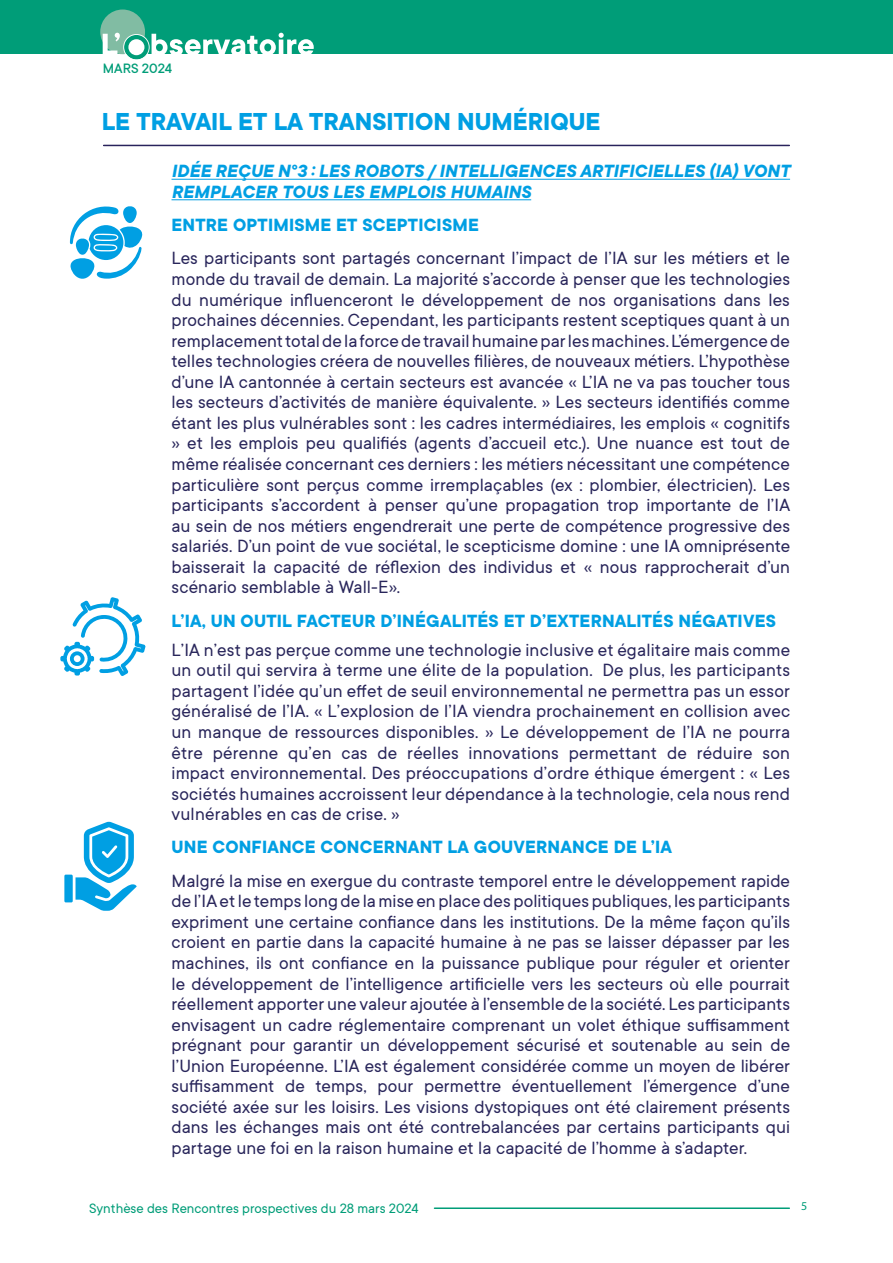
<style>
.page{position:relative;width:893px;height:1263px;background:#fff}
.page>*{position:absolute;margin:0;border:0;box-sizing:border-box;transform-origin:0 0}
.t1{font:700 27px "TT Commons";color:#009fe3}
.t2{font:19.5px/20.5px "TT Commons";letter-spacing:.005em;color:#29265b;text-align:justify}
.t3{font:700 19.5px "TT Commons";letter-spacing:.01em;color:#009fe3}
.t4{font:italic 700 19.5px/20.5px "TT Commons";letter-spacing:.01em;color:#009fe3}
.t5{font:15px "TT Commons";color:#009d78}
.t6{font:500 15px "TT Commons";color:#009d78}
.t7{font:12px "Myriad Pro";color:#009d78}
</style>
<div class="page">
<div style="left:0;top:0;width:893px;height:54px;background:#009d78"></div>
<svg style="left:100px;top:10px;width:214px;height:50px"></svg>
<hr style="left:434px;top:1207px;width:355px;height:2px;background:#009d78">
<hr style="left:104px;top:145px;width:685px;height:1px;background:#29235c">
<hr style="left:171px;top:179px;width:619px;height:1px;background:#009fe3">
<hr style="left:171px;top:199px;width:360px;height:1px;background:#009fe3">
<svg style="left:70px;top:206px;width:73px;height:73px"></svg>
<svg style="left:60px;top:597px;width:86px;height:79px"></svg>
<div style="left:64px;top:875px;width:9px;height:27px;background:#009fe3"></div>
<svg style="left:76px;top:822px;width:61px;height:89px"></svg>
<p class="t6" style="left:103px;top:59px;width:71px">MARS 2024</p>
<h1 class="t1" style="left:102px;top:104px;width:500px">LE TRAVAIL ET LA TRANSITION NUMÉRIQUE</h1>
<p class="t4" style="left:171px;top:160px;width:620px">IDÉE REÇUE N°3 : LES ROBOTS / INTELLIGENCES ARTIFICIELLES (IA) VONT<br>REMPLACER TOUS LES EMPLOIS HUMAINS</p>
<p class="t3" style="left:171px;top:212px;width:309px">ENTRE OPTIMISME ET SCEPTICISME</p>
<p class="t2" style="left:171px;top:248px;width:620px">Les participants sont partagés concernant l’impact de l’IA sur les métiers et le monde du travail de demain. La majorité s’accorde à penser que les technologies du numérique influenceront le développement de nos organisations dans les prochaines décennies. Cependant, les participants restent sceptiques quant à un remplacement total de la force de travail humaine par les machines. L’émergence de telles technologies créera de nouvelles filières, de nouveaux métiers. L’hypothèse d’une IA cantonnée à certain secteurs est avancée « L’IA ne va pas toucher tous les secteurs d’activités de manière équivalente. » Les secteurs identifiés comme étant les plus vulnérables sont : les cadres intermédiaires, les emplois « cognitifs » et les emplois peu qualifiés (agents d’accueil etc.). Une nuance est tout de même réalisée concernant ces derniers : les métiers nécessitant une compétence particulière sont perçus comme irremplaçables (ex : plombier, électricien). Les participants s’accordent à penser qu’une propagation trop importante de l’IA au sein de nos métiers engendrerait une perte de compétence progressive des salariés. D’un point de vue sociétal, le scepticisme domine : une IA omniprésente baisserait la capacité de réflexion des individus et « nous rapprocherait d’un scénario semblable à Wall-E».</p>
<p class="t3" style="left:171px;top:608px;width:606px">L’IA, UN OUTIL FACTEUR D’INÉGALITÉS ET D’EXTERNALITÉS NÉGATIVES</p>
<p class="t2" style="left:171px;top:639px;width:620px">L’IA n’est pas perçue comme une technologie inclusive et égalitaire mais comme un outil qui servira à terme une élite de la population. De plus, les participants partagent l’idée qu’un effet de seuil environnemental ne permettra pas un essor généralisé de l’IA. « L’explosion de l’IA viendra prochainement en collision avec un manque de ressources disponibles. » Le développement de l’IA ne pourra être pérenne qu’en cas de réelles innovations permettant de réduire son impact environnemental. Des préoccupations d’ordre éthique émergent : « Les sociétés humaines accroissent leur dépendance à la technologie, cela nous rend vulnérables en cas de crise. »</p>
<p class="t3" style="left:171px;top:834px;width:502px">UNE CONFIANCE CONCERNANT LA GOUVERNANCE DE L’IA</p>
<p class="t2" style="left:171px;top:870px;width:620px">Malgré la mise en exergue du contraste temporel entre le développement rapide de l’IA et le temps long de la mise en place des politiques publiques, les participants expriment une certaine confiance dans les institutions. De la même façon qu’ils croient en partie dans la capacité humaine à ne pas se laisser dépasser par les machines, ils ont confiance en la puissance publique pour réguler et orienter le développement de l’intelligence artificielle vers les secteurs où elle pourrait réellement apporter une valeur ajoutée à l’ensemble de la société. Les participants envisagent un cadre réglementaire comprenant un volet éthique suffisamment prégnant pour garantir un développement sécurisé et soutenable au sein de l’Union Européenne. L’IA est également considérée comme un moyen de libérer suffisamment de temps, pour permettre éventuellement l’émergence d’une société axée sur les loisirs. Les visions dystopiques ont été clairement présents dans les échanges mais ont été contrebalancées par certains participants qui partage une foi en la raison humaine et la capacité de l’homme à s’adapter.</p>
<p class="t5" style="left:89px;top:1199px;width:331px">Synthèse des Rencontres prospectives du 28 mars 2024</p>
<p class="t7" style="left:801px;top:1198px;width:8px">5</p>
</div>
